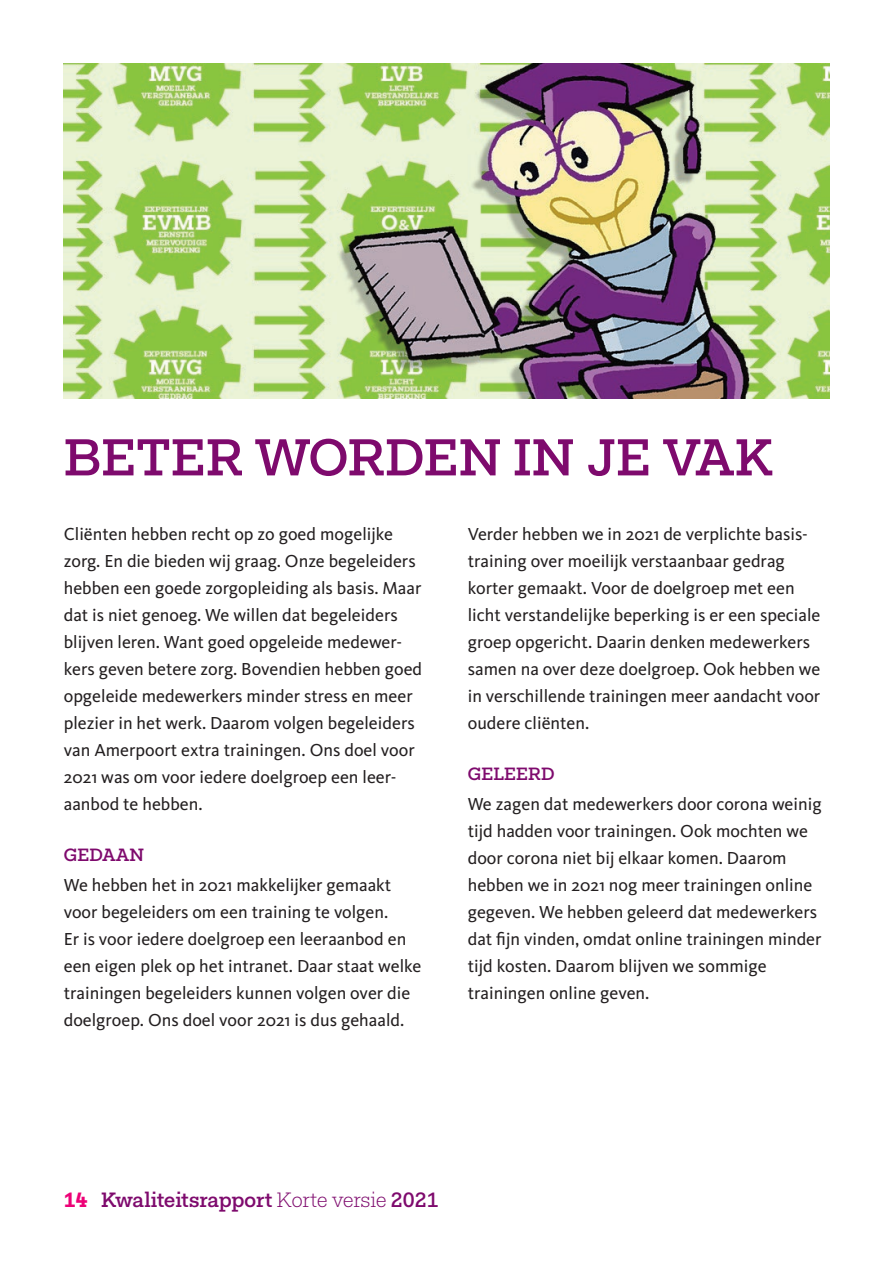
<style>
.page{position:relative;width:893px;height:1263px;background:#fff}
.page>*{position:absolute;margin:0;border:0;box-sizing:border-box;transform-origin:0 0}
.t1{font:500 52.5px "Fakt Slab Pro";color:#7e0a6d}
.t2{font:500 21px "Fakt Slab Pro";color:#7e0a6d}
.t3{font:18px/27px "Kievit";color:#231f20}
.t4{font:500 18px "Fakt Slab Pro";color:#7e0a6d}
.s1{font-weight:700;color:#ed0277}
.s2{font-weight:300}
</style>
<div class="page">
<img style="left:64px;top:64px;width:765px;height:334px">
<h1 class="t1" style="left:64px;top:422px;width:711px">BETER WORDEN IN JE VAK</h1>
<p class="t3" style="left:64px;top:521px;width:360px">Cliënten hebben recht op zo goed mogelijke zorg. En die bieden wij graag. Onze begeleiders hebben een goede zorgopleiding als basis. Maar dat is niet genoeg. We willen dat begeleiders blijven leren. Want goed opgeleide medewer&shy;kers geven betere zorg. Bovendien hebben goed opgeleide medewerkers minder stress en meer plezier in het werk. Daarom volgen begeleiders van Amerpoort extra trainingen. Ons doel voor 2021 was om voor iedere doelgroep een leer&shy;aanbod te hebben.</p>
<p class="t4" style="left:64px;top:843px;width:82px">GEDAAN</p>
<p class="t3" style="left:64px;top:872px;width:359px">We hebben het in 2021 makkelijker gemaakt voor begeleiders om een training te volgen.<br>Er is voor iedere doelgroep een leeraanbod en een eigen plek op het intranet. Daar staat welke trainingen begeleiders kunnen volgen over die doelgroep. Ons doel voor 2021 is dus gehaald.</p>
<p class="t3" style="left:468px;top:521px;width:354px">Verder hebben we in 2021 de verplichte basis&shy;training over moeilijk verstaanbaar gedrag korter gemaakt. Voor de doelgroep met een licht verstandelijke beperking is er een speciale groep opgericht. Daarin denken medewerkers samen na over deze doelgroep. Ook hebben we in verschillende trainingen meer aandacht voor oudere cliënten.</p>
<p class="t4" style="left:468px;top:762px;width:88px">GELEERD</p>
<p class="t3" style="left:468px;top:791px;width:355px">We zagen dat medewerkers door corona weinig tijd hadden voor trainingen. Ook mochten we door corona niet bij elkaar komen. Daarom hebben we in 2021 nog meer trainingen online gegeven. We hebben geleerd dat medewerkers dat fijn vinden, omdat online trainingen minder tijd kosten. Daarom blijven we sommige trainingen online geven.</p>
<p class="t2" style="left:64px;top:1186px;width:376px"><span class="s1">14</span> Kwaliteitsrapport <span class="s2">Korte versie</span> 2021</p>
</div>
